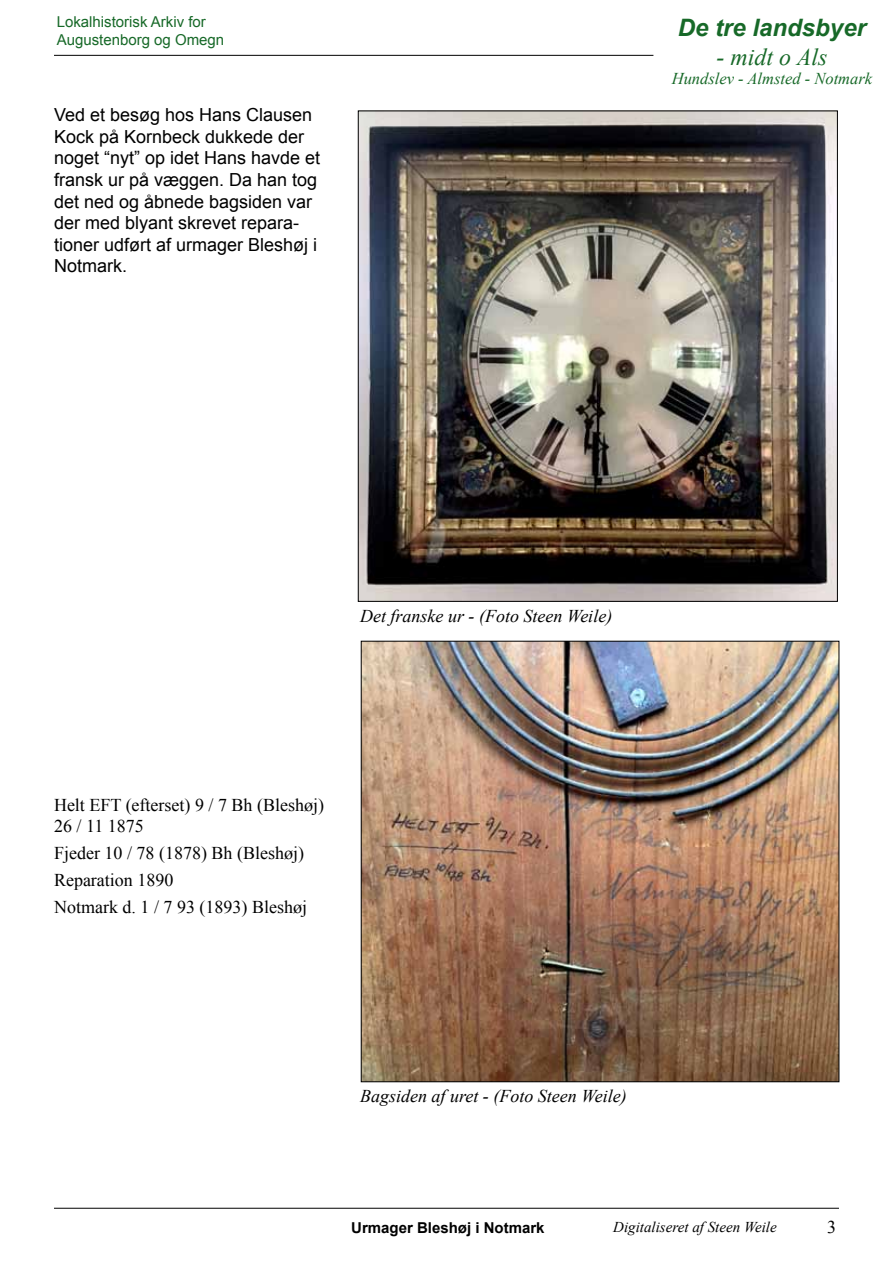
<style>
.page{position:relative;width:893px;height:1263px;background:#fff}
.page>*{position:absolute;margin:0;border:0;box-sizing:border-box;transform-origin:0 0}
.t1{font:italic 700 24px "Arial";color:#176928}
.t2{font:italic 24px "Times New Roman";color:#176928}
.t3{font:18px/21.6px "Arial";color:#000}
.t4{font:18px/27px "Times New Roman";color:#000}
.t5{font:italic 18px "Times New Roman";color:#000}
.t6{font:italic 16.5px "Times New Roman";color:#176928}
.t7{font:15px/18px "Arial";color:#176928}
.t8{font:italic 15px "Times New Roman";color:#000}
.t9{font:700 15px "Arial";color:#000}
</style>
<div class="page">
<hr style="left:54px;top:1208px;width:785px;height:1px;background:#000">
<hr style="left:54px;top:55px;width:599px;height:1px;background:#000">
<img style="left:363px;top:643px;width:474px;height:437px">
<img style="left:360px;top:113px;width:476px;height:486px">
<p class="t7" style="left:57px;top:13px;width:169px">Lokalhistorisk Arkiv for<br>Augustenborg og Omegn</p>
<p class="t3" style="left:54px;top:104px;width:268px">Ved et besøg hos Hans Clausen<br>Kock på Kornbeck dukkede der noget “nyt” op idet Hans havde et fransk ur på væggen. Da han tog det ned og åbnede bagsiden var der med blyant skrevet repara&shy;tioner udført af urmager Bleshøj i<br>Notmark.</p>
<h1 class="t1" style="left:678px;top:11px;width:190px">De tre landsbyer</h1>
<h1 class="t2" style="left:716px;top:40px;width:112px">- midt o Als</h1>
<p class="t6" style="left:672px;top:68px;width:202px">Hundslev - Almsted - Notmark</p>
<p class="t5" style="left:360px;top:604px;width:254px">Det franske ur - (Foto Steen Weile)</p>
<p class="t4" style="left:54px;top:794px;width:272px;line-height:21.6px">Helt EFT (efterset) 9 / 7 Bh (Bleshøj)<br>26 / 11 1875</p>
<p class="t4" style="left:54px;top:840px;width:254px">Fjeder 10 / 78 (1878) Bh (Bleshøj)<br>Reparation 1890<br>Notmark d. 1 / 7 93 (1893) Bleshøj</p>
<p class="t5" style="left:360px;top:1083px;width:268px">Bagsiden af uret - (Foto Steen Weile)</p>
<p class="t9" style="left:351px;top:1218px;width:195px">Urmager Bleshøj i Notmark</p>
<p class="t8" style="left:613px;top:1216px;width:165px">Digitaliseret af Steen Weile</p>
<p class="t4" style="left:827px;top:1213px;width:10px">3</p>
</div>
